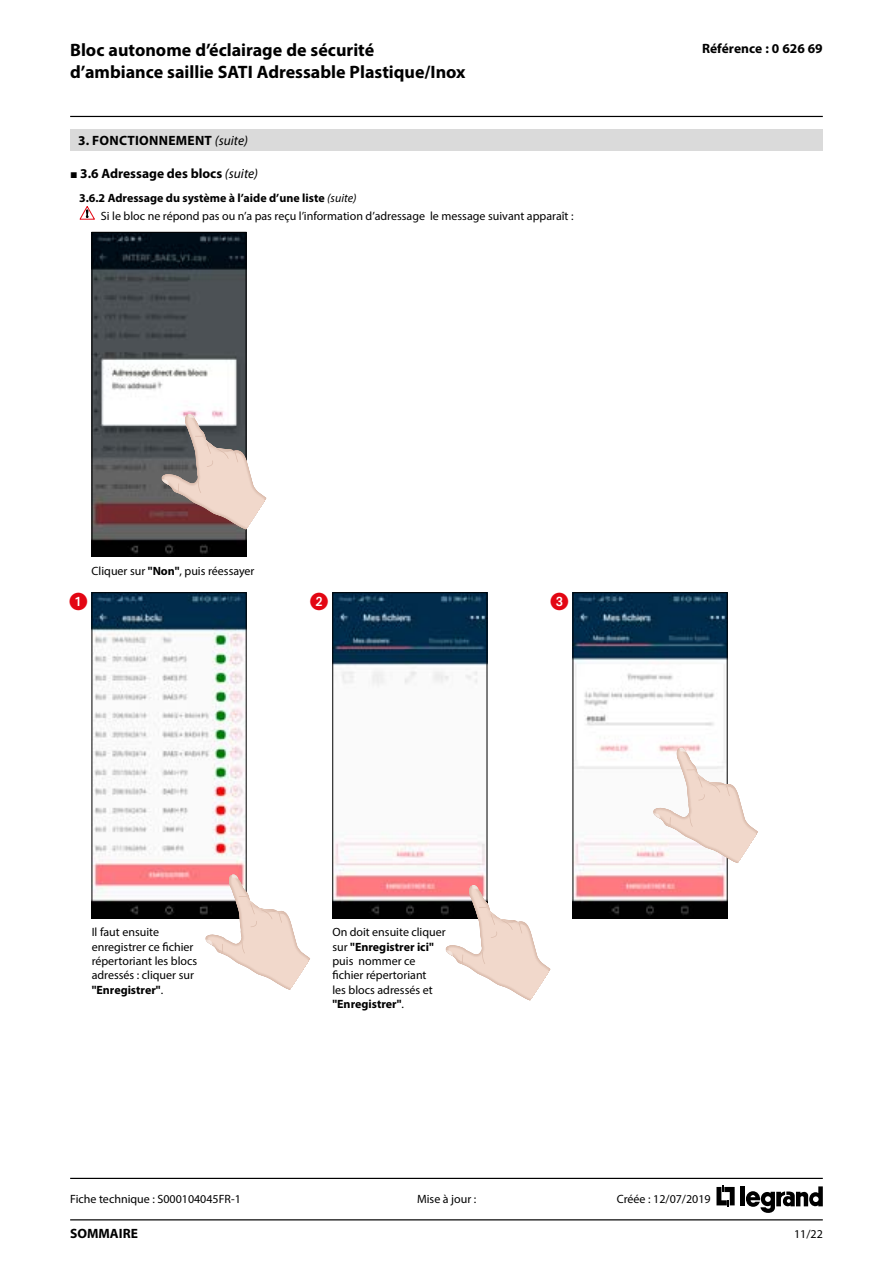
<style>
.page{position:relative;width:893px;height:1263px;background:#fff}
.page>*{position:absolute;margin:0;border:0;box-sizing:border-box;transform-origin:0 0}
.t1{font:700 18px "Myriad Pro";color:#000}
.t2{font:18px "European Pi One";color:#e30613}
.t3{font:700 13.5px "Myriad Pro";color:#000}
.t4{font:700 13.5px "Myriad Pro";letter-spacing:.02em;color:#000}
.t5{font:12px/14.4px "Myriad Pro";color:#000}
.s1{font-weight:400;font-style:italic}
.s2{font-weight:700}
.s3{font-style:italic}
</style>
<div class="page">
<hr style="left:70px;top:1219px;width:753px;height:1px;background:#000">
<hr style="left:70px;top:1178px;width:753px;height:1px;background:#000">
<hr style="left:70px;top:116px;width:753px;height:1px;background:#000">
<svg style="left:716px;top:1185px;width:19px;height:22px"></svg>
<hr style="left:741px;top:1186px;width:4px;height:20px;background:#000">
<svg style="left:746px;top:1186px;width:77px;height:27px"></svg>
<div style="left:70px;top:130px;width:752px;height:21px;background:#dadada"></div>
<svg style="left:80px;top:206px;width:15px;height:14px"></svg>
<img style="left:94px;top:594px;width:150px;height:323px">
<div style="left:92px;top:592px;width:154px;height:327px;border:1px solid #000"></div>
<img style="left:334px;top:594px;width:151px;height:323px">
<div style="left:332px;top:592px;width:155px;height:327px;border:1px solid #000"></div>
<img style="left:575px;top:594px;width:150px;height:323px">
<div style="left:573px;top:592px;width:154px;height:327px;border:1px solid #000"></div>
<img style="left:94px;top:234px;width:150px;height:320px">
<div style="left:92px;top:232px;width:154px;height:324px;border:1px solid #000"></div>
<svg style="left:162px;top:414px;width:104px;height:115px"></svg>
<img style="left:161px;top:414px;width:34px;height:71px">
<svg style="left:212px;top:874px;width:98px;height:116px"></svg>
<img style="left:205px;top:874px;width:33px;height:71px">
<svg style="left:453px;top:885px;width:97px;height:115px"></svg>
<img style="left:445px;top:885px;width:34px;height:71px">
<svg style="left:653px;top:748px;width:105px;height:115px"></svg>
<img style="left:653px;top:748px;width:33px;height:71px">
<h1 class="t1" style="left:70px;top:38px;width:306px">Bloc autonome d’éclairage de sécurité</h1>
<p class="t3" style="left:702px;top:39px;width:122px">Référence : 0 626 69</p>
<h1 class="t1" style="left:70px;top:60px;width:397px">d’ambiance saillie SATI Adressable Plastique/Inox</h1>
<p class="t4" style="left:78px;top:132px;width:171px">3. FONCTIONNEMENT <span class="s1">(suite)</span></p>
<p class="t3" style="left:80px;top:165px;width:179px">3.6 Adressage des blocs <span class="s1">(suite)</span></p>
<p class="t5" style="left:101px;top:188px;width:474px;line-height:18px;text-indent:-22px"><span class="s2">3.6.2 Adressage du système à l’aide d’une liste</span> <span class="s3">(suite)<br></span>Si le bloc ne répond pas ou n’a pas reçu l’information d’adressage le message suivant apparaît :</p>
<p class="t5" style="left:92px;top:564px;width:164px">Cliquer sur <span class="s2">"Non"</span>, puis réessayer</p>
<h1 class="t2" style="left:69px;top:592px;width:19px">1</h1>
<h1 class="t2" style="left:310px;top:592px;width:19px">2</h1>
<h1 class="t2" style="left:550px;top:592px;width:19px">3</h1>
<p class="t5" style="left:92px;top:925px;width:107px">Il faut ensuite enregistrer ce fichier répertoriant les blocs adressés : cliquer sur <span class="s2">"Enregistrer"</span>.</p>
<p class="t5" style="left:332px;top:925px;width:115px">On doit ensuite cliquer sur <span class="s2">"Enregistrer ici" </span>puis nommer ce fichier répertoriant<br>les blocs adressés et <span class="s2">"Enregistrer"</span>.</p>
<p class="t5" style="left:70px;top:1192px;width:172px">Fiche technique : S000104045FR-1</p>
<p class="t5" style="left:417px;top:1192px;width:61px">Mise à jour :</p>
<p class="t5" style="left:617px;top:1192px;width:95px">Créée : 12/07/2019</p>
<p class="t3" style="left:70px;top:1224px;width:69px">SOMMAIRE</p>
<p class="t5" style="left:794px;top:1226px;width:30px">11/22</p>
</div>
